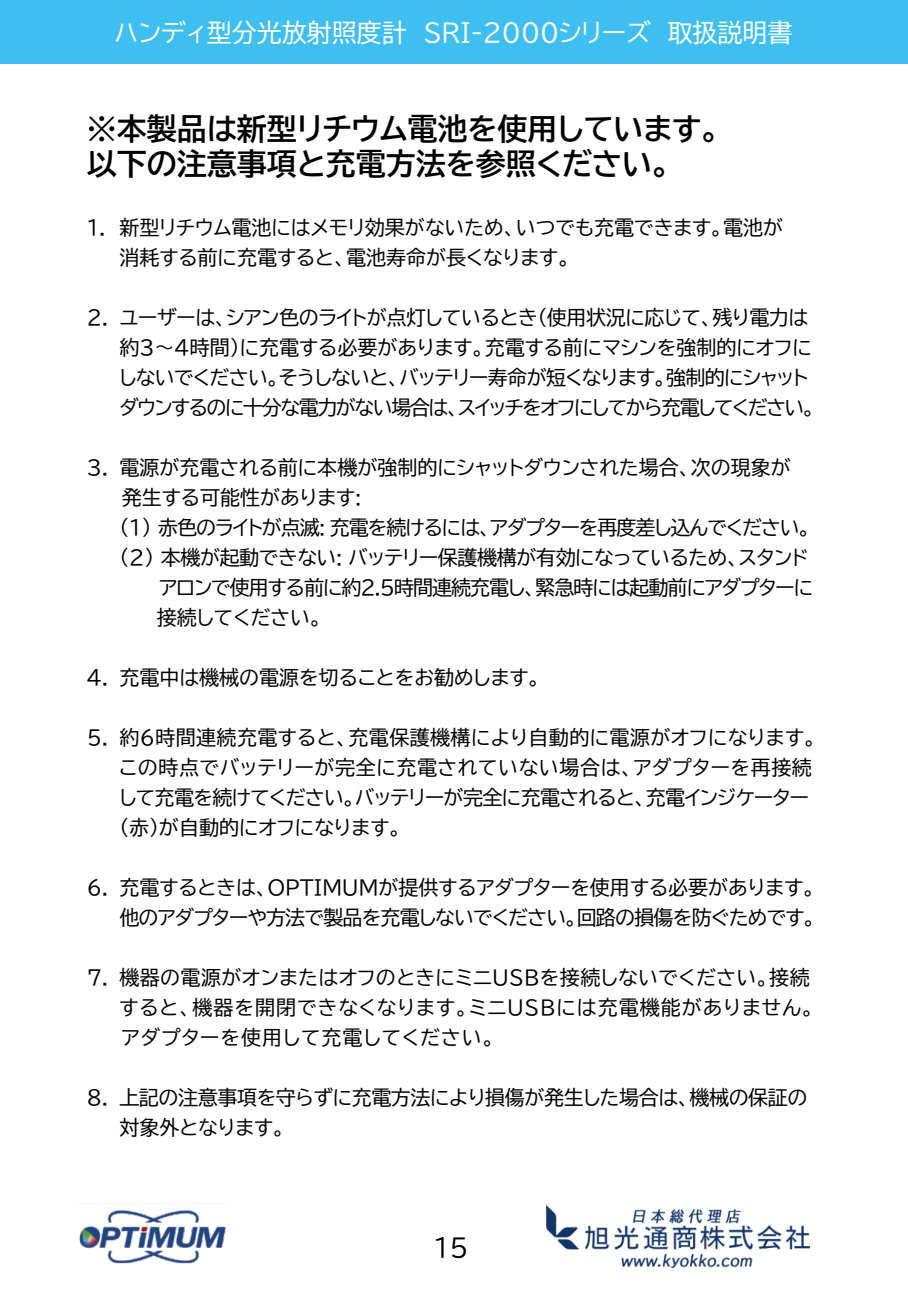
<style>
.page{position:relative;width:908px;height:1290px;background:#fff}
.page>*{position:absolute;margin:0;border:0;box-sizing:border-box;transform-origin:0 0}
.t1{font:30px/35px "BIZ UDP Gothic Bold";color:#000}
.t2{font:25px "BIZ UDP Gothic";color:#fff}
.t3{font:25px "BIZ UDP Gothic";color:#000}
.t4{font:20px/30px "BIZ UDP Gothic";letter-spacing:-.02em;color:#000;text-align:right}
.t5{font:20px/30px "BIZ UDP Gothic";letter-spacing:-.03em;color:#000}
.t6{font:20px/30px "BIZ UDP Gothic";color:#000}
.t7{font:20px/30px "BIZ UDP Gothic";letter-spacing:.02em;color:#000}
.t8{font:20px/30px "BIZ UDP Gothic";letter-spacing:.05em;color:#000}
.t9{font:20px "BIZ UDP Gothic";letter-spacing:-.05em;color:#000}
</style>
<div class="page">
<div style="left:0;top:0;width:907px;height:64px;background:#3ebff0"></div>
<img style="left:79px;top:1210px;width:148px;height:54px">
<img style="left:546px;top:1205px;width:263px;height:63px">
<p class="t2" style="left:114px;top:20px;width:679px">ハンディ型分光放射照度計 SRI-2000シリーズ 取扱説明書</p>
<h1 class="t1" style="left:87px;top:111px;width:634px">※本製品は新型リチウム電池を使用しています。以下の注意事項と充電方法を参照ください。</h1>
<p class="t6" style="left:119px;top:212px;width:665px;text-indent:-32px">1. 新型リチウム電池にはメモリ効果がないため、いつでも充電できます。電池が消耗する前に充電すると、電池寿命が長くなります。</p>
<p class="t5" style="left:119px;top:302px;width:697px;text-indent:-32px">2. ユーザーは、シアン色のライトが点灯しているとき（使用状況に応じて、残り電力は約3～4時間）に充電する必要があります。充電する前にマシンを強制的にオフにしないでください。そうしないと、バッテリー寿命が短くなります。強制的にシャットダウンするのに十分な電力がない場合は、スイッチをオフにしてから充電してください。</p>
<p class="t6" style="left:87px;top:452px;width:705px">3. 電源が充電される前に本機が強制的にシャットダウンされた場合、次の現象が</p>
<p class="t6" style="left:122px;top:482px;width:241px">発生する可能性があります:</p>
<p class="t9" style="left:119px;top:517px;width:692px">(1) 赤色のライトが点滅: 充電を続けるには、アダプターを再度差し込んでください。</p>
<p class="t4" style="left:119px;top:542px;width:690px">(2) 本機が起動できない: バッテリー保護機構が有効になっているため、スタンド</p>
<p class="t9" style="left:159px;top:577px;width:655px">アロンで使用する前に約2.5時間連続充電し、緊急時には起動前にアダプターに</p>
<p class="t6" style="left:157px;top:602px;width:167px">接続してください。</p>
<p class="t6" style="left:87px;top:662px;width:455px">4. 充電中は機械の電源を切ることをお勧めします。</p>
<p class="t7" style="left:119px;top:722px;width:698px;text-indent:-32px">5. 約6時間連続充電すると、充電保護機構により自動的に電源がオフになります。この時点でバッテリーが完全に充電されていない場合は、アダプターを再接続して充電を続けてください。バッテリーが完全に充電されると、充電インジケーター(赤)が自動的にオフになります。</p>
<p class="t4" style="left:87px;top:872px;width:730px">6. 充電するときは、OPTIMUMが提供するアダプターを使用する必要があります。他のアダプターや方法で製品を充電しないでください。回路の損傷を防ぐためです。</p>
<p class="t8" style="left:119px;top:962px;width:696px;text-indent:-32px">7. 機器の電源がオンまたはオフのときにミニUSBを接続しないでください。接続すると、機器を開閉できなくなります。ミニUSBには充電機能がありません。アダプターを使用して充電してください。</p>
<p class="t4" style="left:119px;top:1082px;width:689px;text-align:left;text-indent:-32px">8. 上記の注意事項を守らずに充電方法により損傷が発生した場合は、機械の保証の対象外となります。</p>
<p class="t3" style="left:433px;top:1235px;width:36px">15</p>
</div>
